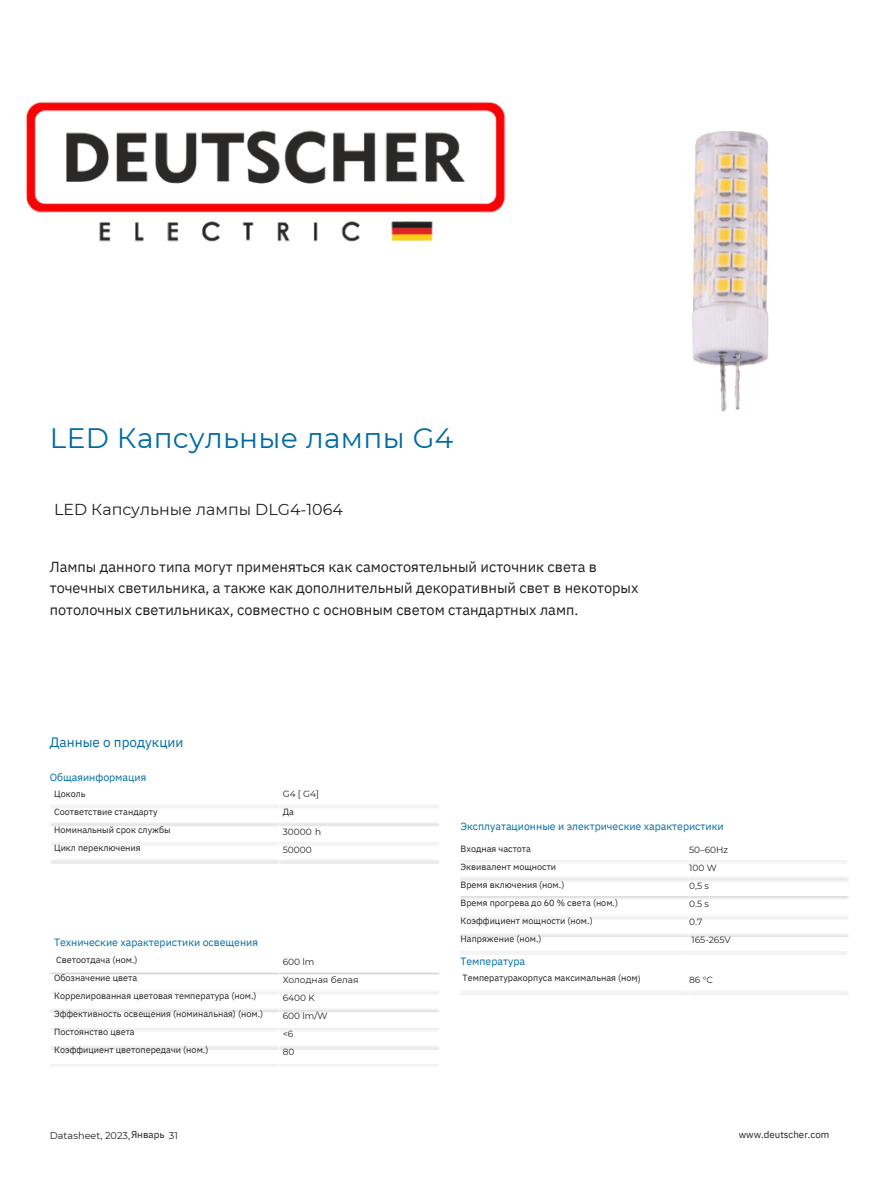
<style>
.page{position:relative;width:893px;height:1186px;background:#fff}
.page>*{position:absolute;margin:0;border:0;box-sizing:border-box;transform-origin:0 0}
.t1{font:28.05px "Montserrat";letter-spacing:.01em;color:#006ba3}
.t2{font:15.9px "Montserrat";color:#231f20}
.t3{font:14.55px/21.5px "IBM Plex Sans";color:#231f20}
.t4{font:13.5px "IBM Plex Sans";color:#006ba3}
.t5{font:10.5px "IBM Plex Sans";color:#006ba3}
.t6{font:9.75px "Montserrat";color:#231f20}
.t7{font:9.75px "IBM Plex Sans";color:#231f20}
.t8{font:9px/18px "IBM Plex Sans";color:#231f20}
.t9{font:9px/18px "Montserrat";color:#231f20}
.s1{font-family:"IBM Plex Sans"}
</style>
<div class="page">
<img style="left:26px;top:101px;width:480px;height:141px">
<img style="left:692px;top:131px;width:77px;height:281px">
<h1 class="t1" style="left:50px;top:421px;width:405px">LED Капсульные лампы G4</h1>
<h2 class="t2" style="left:54px;top:500px;width:290px">LED Капсульные лампы DLG4-1064</h2>
<h3 class="t3" style="left:50px;top:556px;width:590px">Лампы данного типа могут применяться как самостоятельный источник света в точечных светильника, а также как дополнительный декоративный свет в некоторых потолочных светильниках, совместно с основным светом стандартных ламп.</h3>
<h3 class="t4" style="left:50px;top:733px;width:135px">Данные о продукции</h3>
<p class="t5" style="left:50px;top:770px;width:98px">Общаяинформация</p>
<p class="t8" style="left:54px;top:784px;width:118px">Цоколь<br>Соответствие стандарту<br>Номинальный срок службы<br>Цикл переключения</p>
<p class="t9" style="left:282px;top:784px;width:38px">G4 [ G4]</p>
<p class="t8" style="left:282px;top:802px;width:13px">Да</p>
<p class="t9" style="left:282px;top:823px;width:40px">30000 h<br>50000</p>
<p class="t5" style="left:54px;top:935px;width:205px">Технические характеристики освещения</p>
<p class="t8" style="left:54px;top:951px;width:210px">Светоотдача (ном.)<br>Обозначение цвета<br>Коррелированная цветовая температура (ном.)<br>Эффективность освещения (номинальная) (ном.)<br>Постоянство цвета<br>Коэффициент цветопередачи (ном.)</p>
<p class="t9" style="left:282px;top:953px;width:77px">600 lm<br>Холодная белая<br>6400 K<br>600 lm/W<br>&lt;6<br>80</p>
<p class="t5" style="left:460px;top:819px;width:264px">Эксплуатационные и электрические характеристики</p>
<p class="t8" style="left:460px;top:840px;width:159px">Входная частота<br>Эквивалент мощности<br>Время включения (ном.)<br>Время прогрева до 60 % света (ном.)<br>Коэффициент мощности (ном.)<br>Напряжение (ном.)</p>
<p class="t8" style="left:462px;top:969px;width:176px">Температуракорпуса максимальная (ном</p>
<p class="t9" style="left:688px;top:840px;width:43px">50–60Hz<br>100 W<br>0,5 s<br>0.5 s<br>0.7<br>165-265V</p>
<p class="t5" style="left:460px;top:954px;width:66px">Температура</p>
<p class="t9" style="left:635px;top:970px;width:6px">.)</p>
<p class="t9" style="left:688px;top:970px;width:25px">86 °C</p>
<p class="t6" style="left:50px;top:1129px;width:130px">Datasheet, 2023,<span class="s1">Январь</span> 31</p>
<p class="t7" style="left:738px;top:1128px;width:92px">www.deutscher.com</p>
</div>
